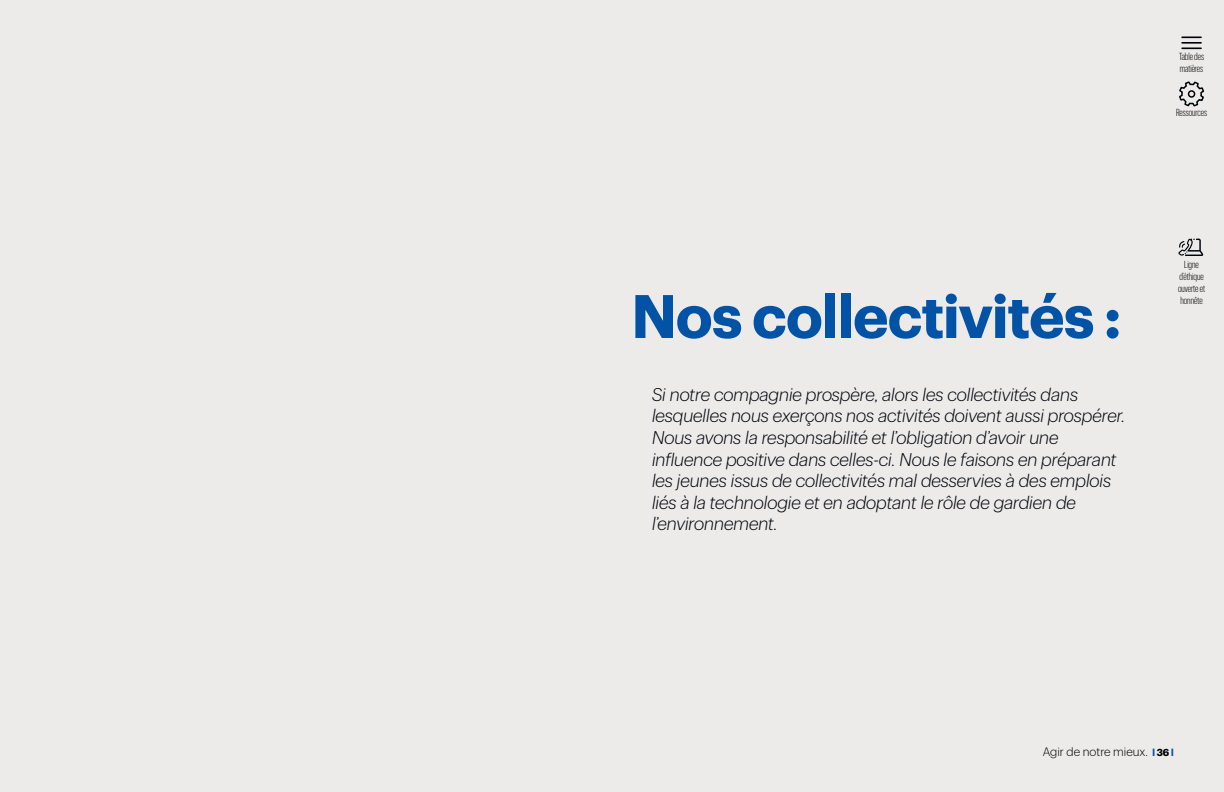
<style>
.page{position:relative;width:1224px;height:792px;background:#ecebea}
.page>*{position:absolute;margin:0;border:0;box-sizing:border-box;transform-origin:0 0}
.t1{font:700 60px "Human BBY 75";color:#0253a5}
.t2{font:italic 300 18px/21.6px "Human BBY 46";color:#00030a}
.t3{font:300 12px "Human BBY 45";color:#000}
.t4{font:300 10px/12px "Human BBY Condensed 47";color:#000}
.t5{font:700 10px "Human BBY 75";color:#0253a5}
.s1{color:#000}
</style>
<div class="page">
<hr style="left:1181px;top:36px;width:21px;height:2px;background:#00030a">
<hr style="left:1181px;top:42px;width:21px;height:2px;background:#00030a">
<hr style="left:1181px;top:47px;width:21px;height:2px;background:#00030a">
<svg style="left:1179px;top:81px;width:26px;height:26px"></svg>
<svg style="left:1178px;top:239px;width:25px;height:17px"></svg>
<p class="t4" style="left:1179px;top:50px;width:26px">Table des matières</p>
<p class="t4" style="left:1176px;top:106px;width:32px">Ressources</p>
<h1 class="t1" style="left:632px;top:270px;width:490px">Nos collectivités :</h1>
<p class="t2" style="left:652px;top:382px;width:475px">Si notre compagnie prospère, alors les collectivités dans lesquelles nous exerçons nos activités doivent aussi prospérer.<br>Nous avons la responsabilité et l’obligation d’avoir une influence positive dans celles-ci. Nous le faisons en préparant les jeunes issus de collectivités mal desservies à des emplois liés à la technologie et en adoptant le rôle de gardien de l’environnement.</p>
<p class="t4" style="left:1178px;top:258px;width:29px;text-align:center">Ligne d’éthique ouverte et honnête</p>
<p class="t3" style="left:1043px;top:743px;width:107px">Agir de notre mieux.</p>
<p class="t5" style="left:1153px;top:745px;width:23px">l <span class="s1">36</span> l</p>
</div>
